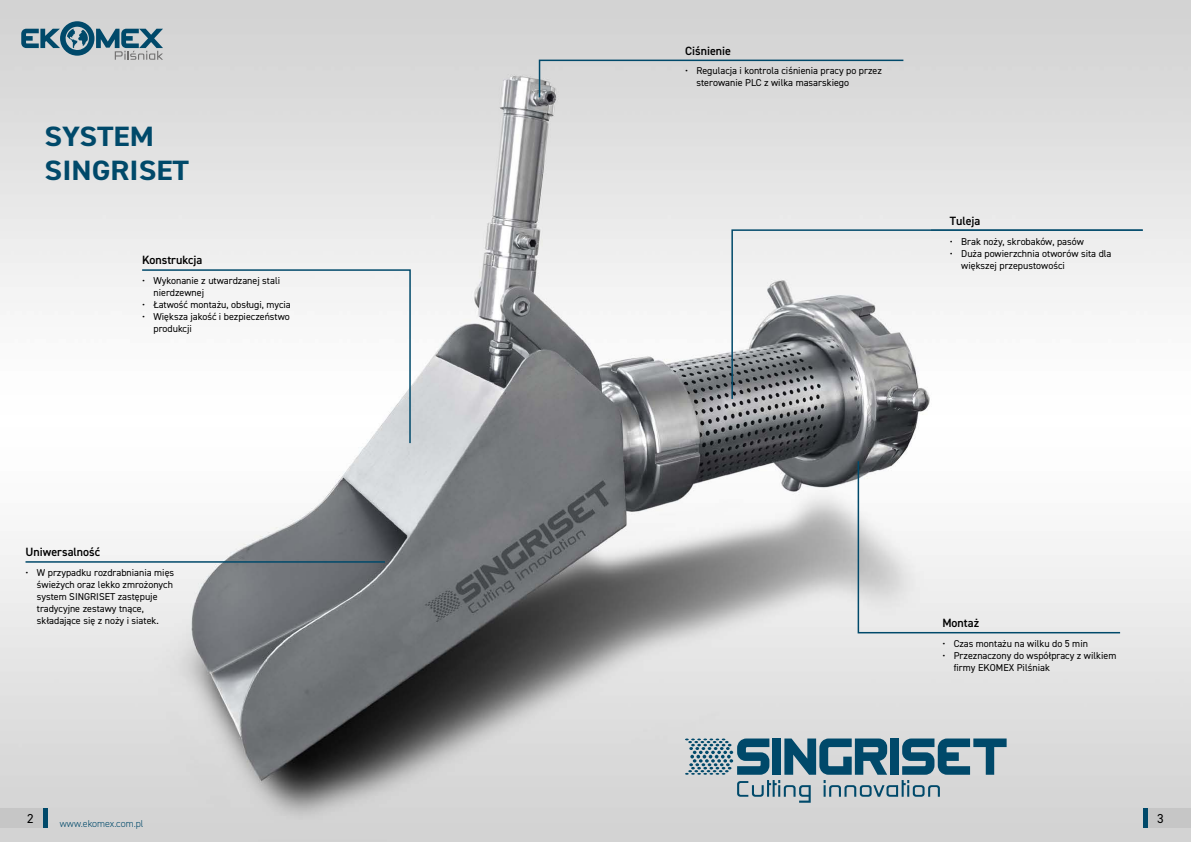
<style>
.page{position:relative;width:1191px;height:842px;background:#fff}
.page>*{position:absolute;margin:0;border:0;box-sizing:border-box;transform-origin:0 0}
.t1{font:700 28px/33.6px "DIN2014";color:#00496a;scale:1.1 1}
.t2{font:13px "DIN2014";color:#000}
.t3{font:600 12px "DIN2014";color:#000}
.t4{font:10px/12px "DIN2014";color:#000}
.t5{font:300 10px "DIN2014";color:#00496a}
</style>
<div class="page">
<img style="left:0;top:0;width:1191px;height:842px">
<svg style="left:21px;top:21px;width:142px;height:39px;background:#8aa3ae"></svg>
<svg style="left:538px;top:59px;width:367px;height:40px;background:#ced1d3"></svg>
<svg style="left:141px;top:269px;width:270px;height:176px"></svg>
<hr style="left:26px;top:561px;width:359px;height:2px;background:#00496a">
<svg style="left:730px;top:229px;width:414px;height:171px"></svg>
<svg style="left:857px;top:460px;width:264px;height:174px"></svg>
<svg style="left:685px;top:738px;width:321px;height:65px;background:#88a3af"></svg>
<div style="left:43px;top:808px;width:5px;height:20px;background:#00496a"></div>
<div style="left:1142px;top:808px;width:6px;height:20px;background:#00496a"></div>
<div style="left:0;top:808px;width:43px;height:20px;background:#c6c6c6"></div>
<div style="left:1148px;top:808px;width:43px;height:20px;background:#c6c6c6"></div>
<p class="t3" style="left:685px;top:43px;width:47px">Ciśnienie</p>
<h1 class="t1" style="left:45px;top:119px;width:133px">SYSTEM<br>SINGRISET</h1>
<p class="t3" style="left:142px;top:252px;width:62px">Konstrukcja</p>
<p class="t4" style="left:153px;top:275px;width:128px;text-indent:-11px">• Wykonanie z utwardzanej stali nierdzewnej</p>
<p class="t4" style="left:142px;top:299px;width:150px">• Łatwość montażu, obsługi, mycia</p>
<p class="t4" style="left:153px;top:311px;width:138px;text-indent:-11px">• Większa jakość i bezpieczeństwo produkcji</p>
<p class="t3" style="left:26px;top:544px;width:76px">Uniwersalność</p>
<p class="t4" style="left:37px;top:566px;width:139px;text-indent:-11px">• W przypadku rozdrabniania mięs świeżych oraz lekko zmrożonych system SINGRISET zastępuje tradycyjne zestawy tnące, składające się z noży i siatek.</p>
<p class="t4" style="left:696px;top:65px;width:187px;text-indent:-11px">• Regulacja i kontrola ciśnienia pracy po przez sterowanie PLC z wilka masarskiego</p>
<p class="t3" style="left:950px;top:213px;width:32px">Tuleja</p>
<p class="t4" style="left:950px;top:235px;width:135px">• Brak noży, skrobaków, pasów</p>
<p class="t4" style="left:961px;top:247px;width:152px;text-indent:-11px">• Duża powierzchnia otworów sita dla większej przepustowości</p>
<p class="t3" style="left:942px;top:615px;width:38px">Montaż</p>
<p class="t4" style="left:942px;top:637px;width:147px">• Czas montażu na wilku do 5 min</p>
<p class="t4" style="left:953px;top:649px;width:164px;text-indent:-11px">• Przeznaczony do współpracy z wilkiem firmy EKOMEX Pilśniak</p>
<h2 class="t2" style="left:27px;top:810px;width:8px">2</h2>
<h2 class="t2" style="left:1157px;top:810px;width:8px">3</h2>
<p class="t5" style="left:60px;top:818px;width:85px">www.ekomex.com.pl</p>
</div>
